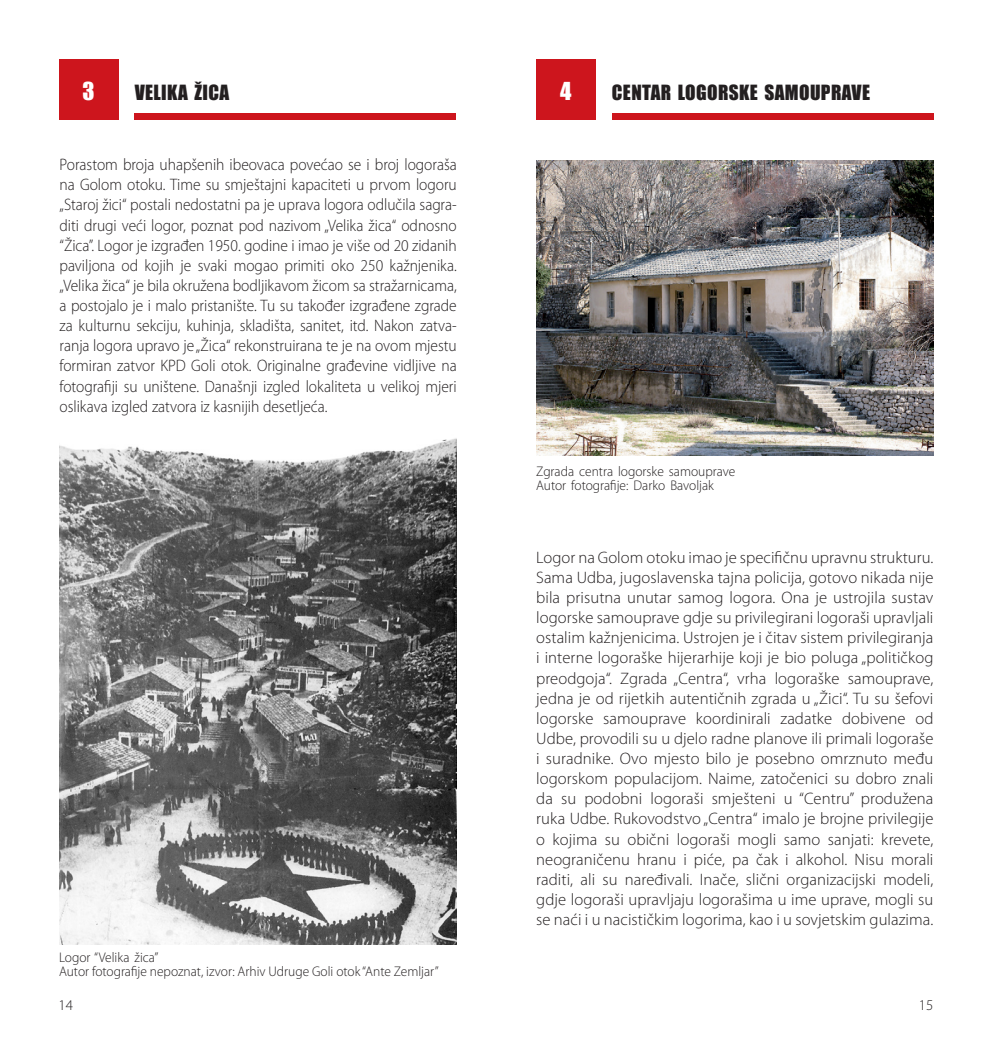
<style>
.page{position:relative;width:993px;height:1042px;background:#fff}
.page>*{position:absolute;margin:0;border:0;box-sizing:border-box;transform-origin:0 0}
.naslovi{font:22.75px "Impact";color:#fff}
.naslovi-2{font:19.25px "Impact";letter-spacing:.02em;color:#231f20}
.tekst{font:300 16.62px/20.1px "Myriad Pro";letter-spacing:.005em;color:#231f20;text-align:justify}
.tekst-2{font:300 16.62px/20.1px "Myriad Pro";letter-spacing:.005em;color:#231f20;text-align:justify;scale:.93 1}
.t1{font:300 14.88px "Myriad Pro";color:#231f20}
.naslovi-3{font:300 14px "Myriad Pro";color:#231f20;scale:.96 1}
</style>
<div class="page">
<div style="left:536px;top:59px;width:59px;height:61px;background:#cd151d"></div>
<div style="left:59px;top:59px;width:59px;height:61px;background:#cd151d"></div>
<div style="left:611px;top:114px;width:322px;height:6px;background:#cd151d"></div>
<div style="left:135px;top:114px;width:321px;height:6px;background:#cd151d"></div>
<img style="left:536px;top:160px;width:397px;height:295px">
<img style="left:60px;top:438px;width:396px;height:506px">
<p class="naslovi" style="left:82px;top:73px;width:14px">3</p>
<p class="naslovi-2" style="left:135px;top:77px;width:96px">VELIKA ŽICA</p>
<p class="naslovi" style="left:560px;top:73px;width:13px">4</p>
<p class="naslovi-2" style="left:611px;top:77px;width:259px">CENTAR LOGORSKE SAMOUPRAVE</p>
<p class="tekst-2" style="left:60px;top:155px;width:428px">Porastom broja uhapšenih ibeovaca povećao se i broj logoraša na Golom otoku. Time su smještajni kapaciteti u prvom logoru „Staroj žici“ postali nedostatni pa je uprava logora odlučila sagra&shy;diti drugi veći logor, poznat pod nazivom „Velika žica“ odnosno “Žica”. Logor je izgrađen 1950. godine i imao je više od 20 zidanih paviljona od kojih je svaki mogao primiti oko 250 kažnjenika. „Velika žica“ je bila okružena bodljikavom žicom sa stražarnicama, a postojalo je i malo pristanište. Tu su također izgrađene zgrade za kulturnu sekciju, kuhinja, skladišta, sanitet, itd. Nakon zatva&shy;ranja logora upravo je „Žica“ rekonstruirana te je na ovom mjestu formiran zatvor KPD Goli otok. Originalne građevine vidljive na fotografiji su uništene. Današnji izgled lokaliteta u velikoj mjeri oslikava izgled zatvora iz kasnijih desetljeća.</p>
<p class="naslovi-3" style="left:59px;top:950px;width:105px">Logor “Velika žica”</p>
<p class="naslovi-3" style="left:59px;top:964px;width:397px">Autor fotografije nepoznat, izvor: Arhiv Udruge Goli otok “Ante Zemljar”</p>
<p class="t1" style="left:58px;top:997px;width:16px">14</p>
<p class="naslovi-3" style="left:536px;top:464px;width:209px">Zgrada centra logorske samouprave</p>
<p class="naslovi-3" style="left:536px;top:478px;width:186px">Autor fotografije: Darko Bavoljak</p>
<p class="tekst" style="left:536px;top:547px;width:398px">Logor na Golom otoku imao je specifičnu upravnu strukturu.<br>Sama Udba, jugoslavenska tajna policija, gotovo nikada nije bila prisutna unutar samog logora. Ona je ustrojila sustav logorske samouprave gdje su privilegirani logoraši upravljali ostalim kažnjenicima. Ustrojen je i čitav sistem privilegiranja i interne logoraške hijerarhije koji je bio poluga „političkog preodgoja“. Zgrada „Centra“, vrha logoraške samouprave, jedna je od rijetkih autentičnih zgrada u „Žici“. Tu su šefovi logorske samouprave koordinirali zadatke dobivene od Udbe, provodili su u djelo radne planove ili primali logoraše i suradnike. Ovo mjesto bilo je posebno omrznuto među logorskom populacijom. Naime, zatočenici su dobro znali da su podobni logoraši smješteni u “Centru” produžena ruka Udbe. Rukovodstvo „Centra“ imalo je brojne privilegije o kojima su obični logoraši mogli samo sanjati: krevete, neograničenu hranu i piće, pa čak i alkohol. Nisu morali raditi, ali su naređivali. Inače, slični organizacijski modeli, gdje logoraši upravljaju logorašima u ime uprave, mogli su se naći i u nacističkim logorima, kao i u sovjetskim gulazima.</p>
<p class="t1" style="left:918px;top:997px;width:16px">15</p>
</div>
